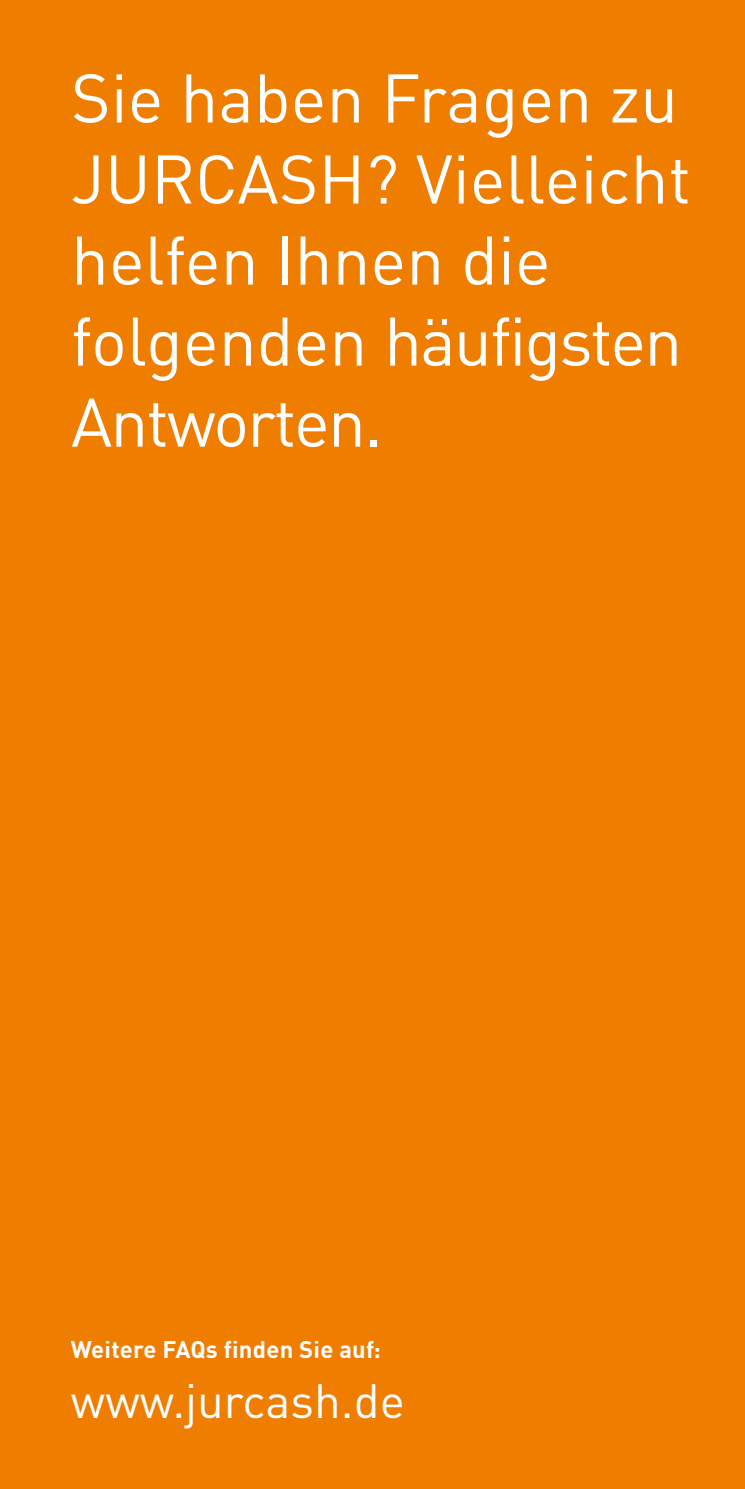
<style>
.page{position:relative;width:745px;height:1489px;background:#fff}
.page>*{position:absolute;margin:0;border:0;box-sizing:border-box;transform-origin:0 0}
.t1{font:67.5px/81px "DINOT";color:#fff}
.t2{font:47.5px "DINOT";color:#fff}
.t3{font:700 23.75px "DINOT";letter-spacing:.01em;color:#fff}
</style>
<div class="page">
<div style="left:0;top:0;width:744px;height:1488px;background:#ef7d00"></div>
<p class="t1" style="left:71px;top:56px;width:621px">Sie haben Fragen zu<br>JURCASH? Vielleicht helfen Ihnen die folgenden häufigsten<br>Antworten.</p>
<p class="t3" style="left:71px;top:1333px;width:311px">Weitere FAQs finden Sie auf:</p>
<p class="t2" style="left:71px;top:1371px;width:335px">www.jurcash.de</p>
</div>
